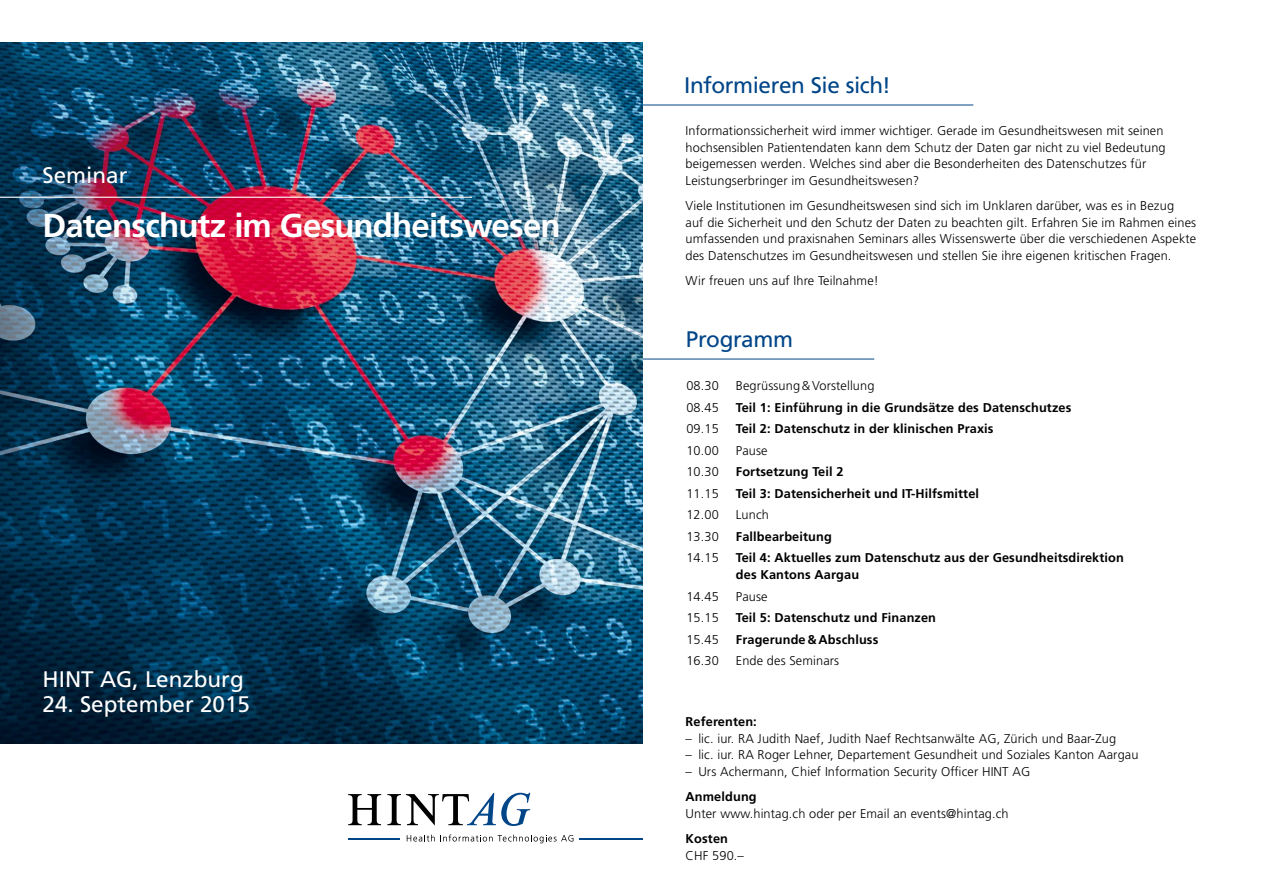
<style>
.page{position:relative;width:1263px;height:893px;background:#fff}
.page>*{position:absolute;margin:0;border:0;box-sizing:border-box;transform-origin:0 0}
.t1{font:700 33px "Frutiger LT Std";letter-spacing:-.025em;color:#fff}
.t2{font:22.5px "Frutiger LT Std";color:#fff}
.t3{font:22.5px "Frutiger LT Std";letter-spacing:-.02em;color:#004588}
.t4{font:300 12.75px/16.5px "Frutiger LT Std";letter-spacing:.01em;color:#000}
.t5{font:700 12.75px/16.5px "Frutiger LT Std";letter-spacing:.01em;color:#000}
</style>
<div class="page">
<hr style="left:630px;top:105px;width:343px;height:1px;background:#004588">
<hr style="left:630px;top:359px;width:244px;height:1px;background:#004588">
<img style="left:0;top:43px;width:642px;height:700px">
<svg style="left:348px;top:794px;width:33px;height:31px"></svg>
<svg style="left:387px;top:793px;width:143px;height:33px"></svg>
<hr style="left:579px;top:838px;width:63px;height:1px;background:#004588">
<hr style="left:348px;top:838px;width:52px;height:1px;background:#004588">
<svg style="left:407px;top:834px;width:166px;height:9px"></svg>
<hr style="left:0;top:197px;width:472px;height:1px;background:#fff">
<h2 class="t2" style="left:43px;top:162px;width:87px">Seminar</h2>
<h1 class="t1" style="left:43px;top:206px;width:520px">Datenschutz im Gesundheitswesen</h1>
<h2 class="t2" style="left:43px;top:666px;width:203px">HINT AG, Lenzburg</h2>
<h2 class="t2" style="left:43px;top:691px;width:209px">24. September 2015</h2>
<h2 class="t3" style="left:684px;top:72px;width:208px">Informieren Sie sich!</h2>
<p class="t4" style="left:686px;top:123px;width:482px">Informationssicherheit wird immer wichtiger. Gerade im Gesundheitswesen mit seinen hochsensiblen Patientendaten kann dem Schutz der Daten gar nicht zu viel Bedeutung beigemessen werden. Welches sind aber die Besonderheiten des Datenschutzes für Leistungserbringer im Gesundheitswesen?</p>
<p class="t4" style="left:686px;top:198px;width:512px">Viele Institutionen im Gesundheitswesen sind sich im Unklaren darüber, was es in Bezug<br>auf die Sicherheit und den Schutz der Daten zu beachten gilt. Erfahren Sie im Rahmen eines umfassenden und praxisnahen Seminars alles Wissenswerte über die verschiedenen Aspekte des Datenschutzes im Gesundheitswesen und stellen Sie ihre eigenen kritischen Fragen.</p>
<p class="t4" style="left:686px;top:273px;width:195px">Wir freuen uns auf Ihre Teilnahme!</p>
<h2 class="t3" style="left:686px;top:326px;width:109px">Programm</h2>
<p class="t4" style="left:686px;top:377px;width:34px">08.30</p>
<p class="t4" style="left:736px;top:377px;width:140px">Begrüssung&amp;Vorstellung</p>
<p class="t4" style="left:686px;top:399px;width:34px">08.45</p>
<p class="t5" style="left:736px;top:399px;width:337px">Teil 1: Einführung in die Grundsätze des Datenschutzes</p>
<p class="t4" style="left:686px;top:421px;width:34px">09.15</p>
<p class="t5" style="left:736px;top:420px;width:259px">Teil 2: Datenschutz in der klinischen Praxis</p>
<p class="t4" style="left:686px;top:442px;width:34px">10.00</p>
<p class="t4" style="left:736px;top:442px;width:33px">Pause</p>
<p class="t4" style="left:686px;top:464px;width:34px">10.30</p>
<p class="t5" style="left:736px;top:464px;width:109px">Fortsetzung Teil 2</p>
<p class="t4" style="left:686px;top:485px;width:34px">11.15</p>
<p class="t5" style="left:736px;top:485px;width:245px">Teil 3: Datensicherheit und IT-Hilfsmittel</p>
<p class="t4" style="left:686px;top:507px;width:34px">12.00</p>
<p class="t4" style="left:736px;top:507px;width:35px">Lunch</p>
<p class="t4" style="left:686px;top:528px;width:34px">13.30</p>
<p class="t5" style="left:736px;top:528px;width:98px">Fallbearbeitung</p>
<p class="t4" style="left:686px;top:550px;width:34px">14.15</p>
<p class="t5" style="left:736px;top:550px;width:389px">Teil 4: Aktuelles zum Datenschutz aus der Gesundheitsdirektion des Kantons Aargau</p>
<p class="t4" style="left:686px;top:588px;width:34px">14.45</p>
<p class="t4" style="left:736px;top:588px;width:33px">Pause</p>
<p class="t4" style="left:686px;top:610px;width:34px">15.15</p>
<p class="t5" style="left:736px;top:609px;width:202px">Teil 5: Datenschutz und Finanzen</p>
<p class="t4" style="left:686px;top:631px;width:34px">15.45</p>
<p class="t5" style="left:736px;top:631px;width:144px">Fragerunde &amp; Abschluss</p>
<p class="t4" style="left:686px;top:653px;width:34px">16.30</p>
<p class="t4" style="left:736px;top:653px;width:105px">Ende des Seminars</p>
<p class="t5" style="left:686px;top:713px;width:73px">Referenten:</p>
<p class="t4" style="left:686px;top:730px;width:432px">– lic. iur. RA Judith Naef, Judith Naef Rechtsanwälte AG, Zürich und Baar-Zug</p>
<p class="t4" style="left:686px;top:747px;width:454px">– lic. iur. RA Roger Lehner, Departement Gesundheit und Soziales Kanton Aargau</p>
<p class="t4" style="left:686px;top:763px;width:346px">– Urs Achermann, Chief Information Security Officer HINT AG</p>
<p class="t5" style="left:686px;top:788px;width:73px">Anmeldung</p>
<p class="t4" style="left:686px;top:805px;width:325px">Unter www.hintag.ch oder per Email an events@hintag.ch</p>
<p class="t5" style="left:686px;top:830px;width:44px">Kosten</p>
<p class="t4" style="left:686px;top:847px;width:60px">CHF 590.–</p>
</div>
